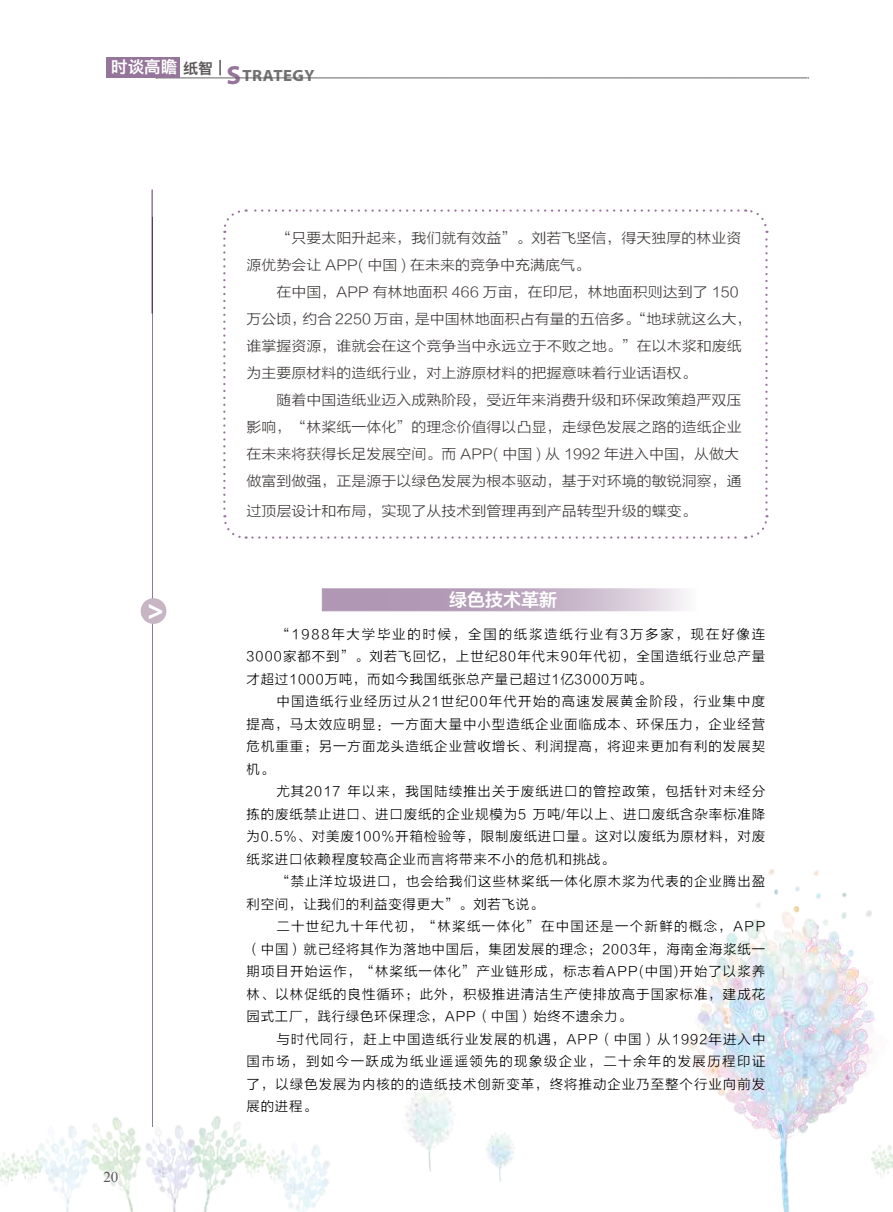
<style>
.page{position:relative;width:893px;height:1212px;background:#fff}
.page>*{position:absolute;margin:0;border:0;box-sizing:border-box;transform-origin:0 0}
.t1{font:21px "FZLTTHJW GB1 0";color:#fff}
.t2{font:18px "FZLTZCHK GBK1 0";color:#fff}
.t3{font:700 16.35px "Myriad Pro";letter-spacing:.025em;color:#727171}
.t4{font:15px "Times New Roman";color:#595757}
.t5{font:14.25px/27px "FZLTXHK";color:#3e3a39;scale:1.05 1}
.t6{font:13.5px/22.5px "FZLTXHK";letter-spacing:.065em;color:#000;text-align:justify}
.s1{font-size:26.25px;color:#96759b}
</style>
<div class="page">
<img style="left:0;top:869px;width:872px;height:343px">
<hr style="left:152px;top:217px;width:1px;height:910px;background:#96759b">
<hr style="left:151px;top:189px;width:2px;height:124px;background:#96759b">
<svg style="left:322px;top:589px;width:364px;height:22px;background:#c1aec4"></svg>
<svg style="left:223px;top:209px;width:546px;height:330px"></svg>
<div style="left:141px;top:598px;width:25px;height:26px;background:#c7b5c4;border-radius:50%"></div>
<img style="left:872px;top:1011px;width:21px;height:164px">
<div style="left:106px;top:57px;width:73px;height:21px;background:#96759b"></div>
<svg style="left:156px;top:57px;width:653px;height:22px"></svg>
<p class="t3" style="left:111px;top:65px;width:205px"><sup>时谈高瞻</sup><sup>纸智</sup> <span class="s1">S</span>TRATEGY</p>
<h1 class="t1" style="left:148px;top:600px;width:16px">&gt;</h1>
<p class="t4" style="left:103px;top:1167px;width:16px">20</p>
<p class="t5" style="left:247px;top:225px;width:473px;text-indent:30px">“只要太阳升起来，我们就有效益”。刘若飞坚信，得天独厚的林业资源优势会让 APP( 中国 ) 在未来的竞争中充满底气。</p>
<p class="t5" style="left:247px;top:279px;width:482px;text-indent:30px">在中国，APP 有林地面积 466 万亩，在印尼，林地面积则达到了 150万公顷，约合 2250 万亩，是中国林地面积占有量的五倍多。“地球就这么大，谁掌握资源，谁就会在这个竞争当中永远立于不败之地。”在以木浆和废纸为主要原材料的造纸行业，对上游原材料的把握意味着行业话语权。</p>
<p class="t5" style="left:247px;top:387px;width:473px;text-indent:30px">随着中国造纸业迈入成熟阶段，受近年来消费升级和环保政策趋严双压影响，“林桨纸一体化”的理念价值得以凸显，走绿色发展之路的造纸企业在未来将获得长足发展空间。而 APP( 中国 ) 从 1992 年进入中国，从做大做富到做强，正是源于以绿色发展为根本驱动，基于对环境的敏锐洞察，通</p>
<p class="t5" style="left:247px;top:498px;width:430px">过顶层设计和布局，实现了从技术到管理再到产品转型升级的蝶变。</p>
<h2 class="t2" style="left:449px;top:590px;width:109px">绿色技术革新</h2>
<p class="t6" style="left:247px;top:623px;width:520px;text-indent:30px">“1988年大学毕业的时候，全国的纸浆造纸行业有3万多家，现在好像连3000家都不到”。刘若飞回忆，上世纪80年代末90年代初，全国造纸行业总产量才超过1000万吨，而如今我国纸张总产量已超过1亿3000万吨。</p>
<p class="t6" style="left:247px;top:690px;width:520px;text-indent:30px">中国造纸行业经历过从21世纪00年代开始的高速发展黄金阶段，行业集中度提高，马太效应明显：一方面大量中小型造纸企业面临成本、环保压力，企业经营危机重重；另一方面龙头造纸企业营收增长、利润提高，将迎来更加有利的发展契机。</p>
<p class="t6" style="left:247px;top:780px;width:520px;text-indent:30px">尤其2017 年以来，我国陆续推出关于废纸进口的管控政策，包括针对未经分拣的废纸禁止进口、进口废纸的企业规模为5 万吨/年以上、进口废纸含杂率标准降为0.5%、对美废100%开箱检验等，限制废纸进口量。这对以废纸为原材料，对废纸浆进口依赖程度较高企业而言将带来不小的危机和挑战。</p>
<p class="t6" style="left:247px;top:870px;width:520px;text-indent:30px">“禁止洋垃圾进口，也会给我们这些林桨纸一体化原木浆为代表的企业腾出盈利空间，让我们的利益变得更大”。刘若飞说。</p>
<p class="t6" style="left:247px;top:915px;width:520px;text-indent:30px">二十世纪九十年代初，“林桨纸一体化”在中国还是一个新鲜的概念，APP（中国）就已经将其作为落地中国后，集团发展的理念；2003年，海南金海浆纸一期项目开始运作，“林桨纸一体化”产业链形成，标志着APP(中国)开始了以浆养林、以林促纸的良性循环；此外，积极推进清洁生产使排放高于国家标准，建成花园式工厂，践行绿色环保理念，APP（中国）始终不遗余力。　</p>
<p class="t6" style="left:247px;top:1028px;width:520px;text-indent:30px">与时代同行，赶上中国造纸行业发展的机遇，APP（中国）从1992年进入中国市场，到如今一跃成为纸业遥遥领先的现象级企业，二十余年的发展历程印证了，以绿色发展为内核的的造纸技术创新变革，终将推动企业乃至整个行业向前发展的进程。</p>
</div>
